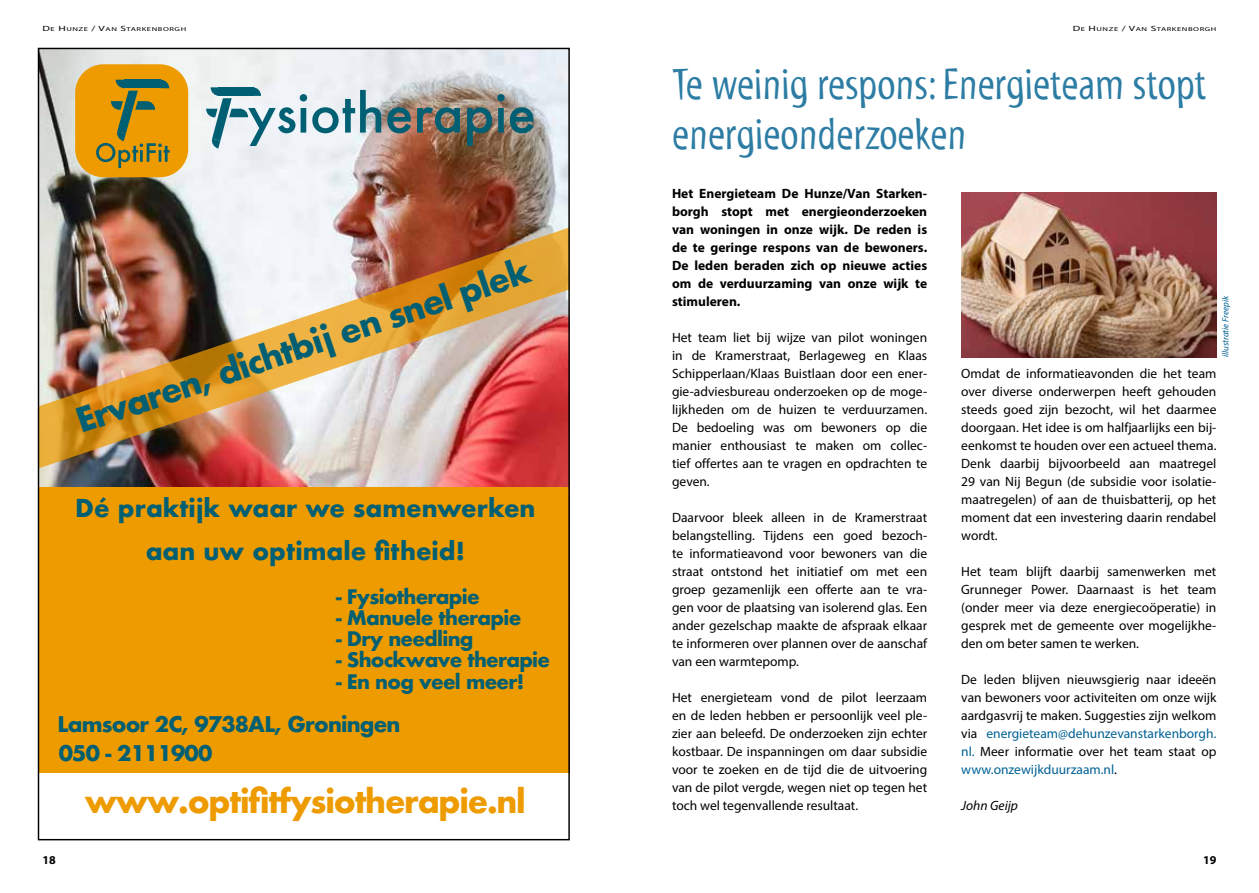
<style>
.page{position:relative;width:1259px;height:893px;background:#fff}
.page>*{position:absolute;margin:0;border:0;box-sizing:border-box;transform-origin:0 0}
.t1{font:45px/49.5px "Myriad Std Tilt";color:#2c7ca4}
.t2{font:700 33px "Futura";color:#005f73}
.t3{font:700 31.5px "Futura";letter-spacing:-.04em;color:#ee9b00}
.t4{font:700 24px/42.8px "Futura";color:#005f73;text-align:center}
.t5{font:700 21px "Futura";letter-spacing:-.04em;color:#015f73}
.t6{font:700 19.5px "Futura";letter-spacing:-.04em;color:#015f73}
.t7{font:13.5px/18px "Myriad Pro";color:#000;text-align:justify}
.t8{font:700 13.5px/18px "Myriad Pro";color:#000;text-align:justify}
.t9{font:italic 13.5px "Myriad Pro";color:#000}
.t10{font:700 12px "Myriad Pro";color:#000}
.t11{font:italic 9px "Myriad Pro";color:#006194}
.t12{font:5.7px "Myriad Pro";letter-spacing:.065em;color:#000;scale:1.5 1}
.s1{font-size:7.5px}
.s2{color:#006194}
</style>
<div class="page">
<img style="left:961px;top:193px;width:255px;height:164px">
<img style="left:40px;top:50px;width:528px;height:437px">
<div style="left:38px;top:487px;width:531px;height:353px;background:#ee9b00"></div>
<div style="left:75px;top:64px;width:113px;height:113px;background:#ee9b00;border-radius:28px"></div>
<svg style="left:96px;top:80px;width:74px;height:75px"></svg>
<svg style="left:206px;top:87px;width:175px;height:62px"></svg>
<svg style="left:387px;top:107px;width:24px;height:26px"></svg>
<svg style="left:417px;top:107px;width:43px;height:26px"></svg>
<svg style="left:467px;top:94px;width:37px;height:52px;background:#657169"></svg>
<svg style="left:510px;top:107px;width:23px;height:26px"></svg>
<div style="left:38px;top:773px;width:531px;height:67px;background:#fff"></div>
<img style="left:40px;top:155px;width:528px;height:326px">
<p class="t12" style="left:43px;top:26px;width:96px"><span class="s1">D</span>E <span class="s1">H</span>UNZE <span class="s1">/ V</span>AN <span class="s1">S</span>TARKENBORGH</p>
<p class="t12" style="left:1072px;top:26px;width:96px"><span class="s1">D</span>E <span class="s1">H</span>UNZE <span class="s1">/ V</span>AN <span class="s1">S</span>TARKENBORGH</p>
<h2 class="t2" style="left:70px;top:400px;width:478px;rotate:-19deg">Ervaren, dichtbĳ en snel plek</h2>
<h3 class="t4" style="left:75px;top:486px;width:462px">Dé praktĳk waar we samenwerken aan uw optimale fitheid!</h3>
<h3 class="t6" style="left:336px;top:582px;width:145px">- Fysiotherapie</h3>
<h3 class="t6" style="left:336px;top:625px;width:139px">- Dry needling</h3>
<h3 class="t6" style="left:336px;top:646px;width:215px">- Shockwave therapie</h3>
<h3 class="t6" style="left:336px;top:667px;width:190px">- En nog veel meer!</h3>
<h3 class="t6" style="left:336px;top:603px;width:187px">- Manuele therapie</h3>
<h3 class="t5" style="left:58px;top:709px;width:344px">Lamsoor 2C, 9738AL, Groningen</h3>
<h3 class="t5" style="left:59px;top:738px;width:155px">050 - 2111900</h3>
<h3 class="t3" style="left:85px;top:779px;width:442px">www.optifitfysiotherapie.nl</h3>
<h1 class="t1" style="left:672px;top:61px;width:536px">Te weinig respons: Energieteam stopt energieonderzoeken</h1>
<p class="t8" style="left:672px;top:184px;width:257px">Het Energieteam De Hunze/Van Starken&shy;borgh stopt met energieonderzoeken van woningen in onze wijk. De reden is de te geringe respons van de bewoners.<br>De leden beraden zich op nieuwe acties om de verduurzaming van onze wijk te stimuleren.</p>
<p class="t7" style="left:672px;top:328px;width:257px">Het team liet bij wijze van pilot woningen in de Kramerstraat, Berlageweg en Klaas Schipperlaan/Klaas Buistlaan door een ener&shy;gie-adviesbureau onderzoeken op de moge&shy;lijkheden om de huizen te verduurzamen.<br>De bedoeling was om bewoners op die manier enthousiast te maken om collec&shy;tief offertes aan te vragen en opdrachten te geven.</p>
<p class="t7" style="left:672px;top:508px;width:257px">Daarvoor bleek alleen in de Kramerstraat belangstelling. Tijdens een goed bezoch&shy;te informatieavond voor bewoners van die straat ontstond het initiatief om met een groep gezamenlijk een offerte aan te vra&shy;gen voor de plaatsing van isolerend glas. Een ander gezelschap maakte de afspraak elkaar te informeren over plannen over de aanschaf van een warmtepomp.</p>
<p class="t7" style="left:672px;top:688px;width:257px">Het energieteam vond de pilot leerzaam en de leden hebben er persoonlijk veel ple&shy;zier aan beleefd. De onderzoeken zijn echter kostbaar. De inspanningen om daar subsidie voor te zoeken en de tijd die de uitvoering van de pilot vergde, wegen niet op tegen het toch wel tegenvallende resultaat.</p>
<p class="t11" style="left:1220px;top:357px;width:63px;rotate:-90deg">illustratie Freepik</p>
<p class="t7" style="left:961px;top:364px;width:257px">Omdat de informatieavonden die het team over diverse onderwerpen heeft gehouden steeds goed zijn bezocht, wil het daarmee doorgaan. Het idee is om halfjaarlijks een bij&shy;eenkomst te houden over een actueel thema.<br>Denk daarbij bijvoorbeeld aan maatregel 29 van Nij Begun (de subsidie voor isolatie&shy;maatregelen) of aan de thuisbatterij, op het moment dat een investering daarin rendabel wordt.</p>
<p class="t7" style="left:961px;top:562px;width:257px">Het team blijft daarbij samenwerken met Grunneger Power. Daarnaast is het team (onder meer via deze energiecoöperatie) in gesprek met de gemeente over mogelijkhe&shy;den om beter samen te werken.</p>
<p class="t7" style="left:961px;top:670px;width:257px">De leden blijven nieuwsgierig naar ideeën van bewoners voor activiteiten om onze wijk aardgasvrij te maken. Suggesties zijn welkom via <span class="s2">energieteam@dehunzevanstarkenborgh. nl.</span> Meer informatie over het team staat op <span class="s2">www.onzewijkduurzaam.nl</span>.</p>
<p class="t9" style="left:961px;top:797px;width:58px">John Geijp</p>
<p class="t10" style="left:43px;top:852px;width:15px">18</p>
<p class="t10" style="left:1203px;top:852px;width:15px">19</p>
</div>
